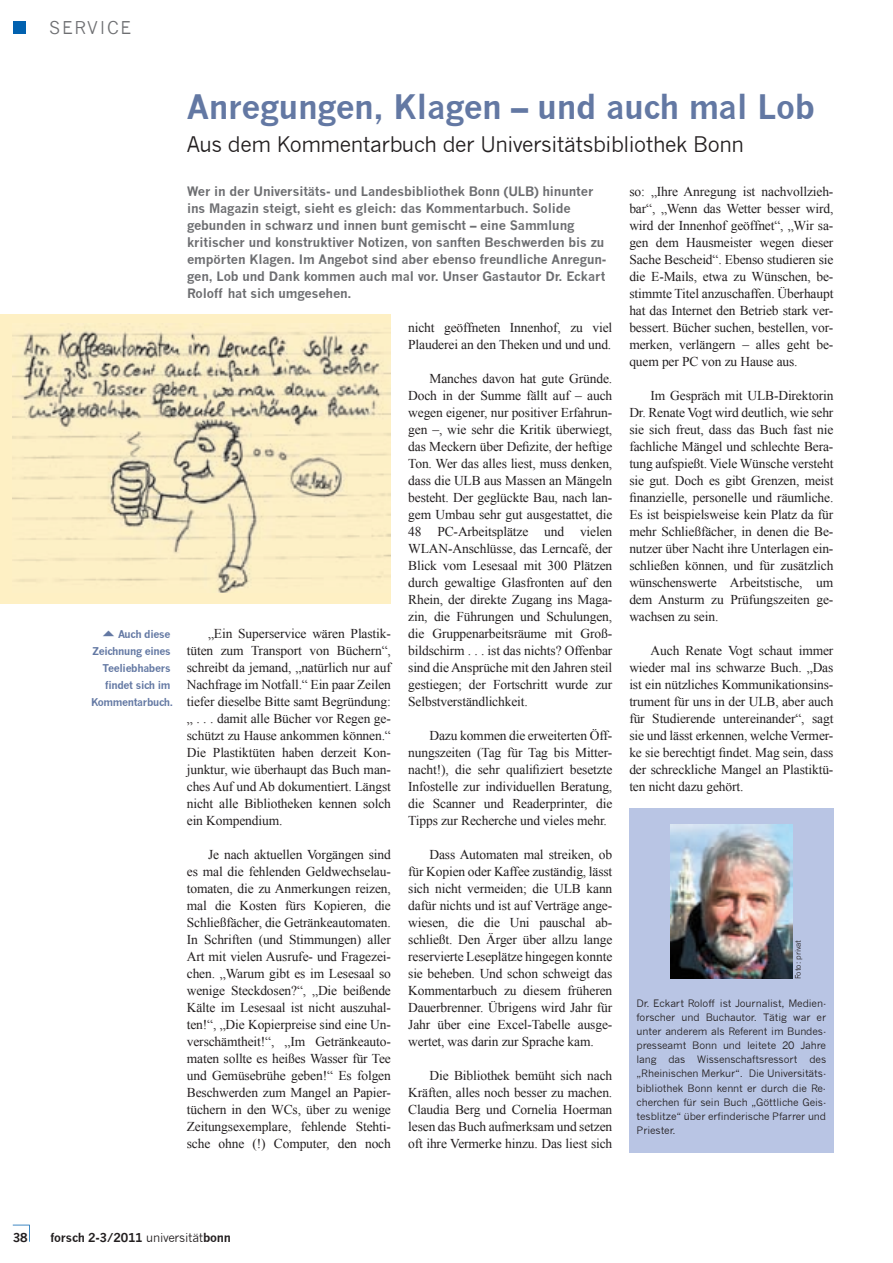
<style>
.page{position:relative;width:893px;height:1263px;background:#fff}
.page>*{position:absolute;margin:0;border:0;box-sizing:border-box;transform-origin:0 0}
.t1{font:700 33px "News Gothic";letter-spacing:-.01em;color:#6378a3}
.t2{font:21px "News Gothic";letter-spacing:-.02em;color:#231f20}
.t3{font:17.25px "News Gothic";letter-spacing:.1em;color:#6d6e71}
.t4{font:13.5px/17px "Times New Roman";letter-spacing:-.01em;color:#231f20;text-align:justify}
.t5{font:700 12.75px/17px "News Gothic";letter-spacing:-.01em;color:#6d6e71}
.t6{font:700 12px "News Gothic";letter-spacing:-.02em;color:#231f20}
.t7{font:700 10.5px/17px "News Gothic";letter-spacing:-.03em;color:#6378a3;text-align:right}
.t8{font:10.05px/14.1px "News Gothic";letter-spacing:-.01em;color:#231f20;text-align:justify}
.t9{font:7.5px "News Gothic";letter-spacing:-.01em;color:#231f20}
.s1{font-weight:400}
</style>
<div class="page">
<div style="left:629px;top:808px;width:204px;height:344px;background:#b9c5e4"></div>
<img style="left:671px;top:825px;width:121px;height:153px">
<div style="left:13px;top:21px;width:13px;height:13px;background:#0161af"></div>
<svg style="left:13px;top:1225px;width:17px;height:17px"></svg>
<div style="left:0;top:315px;width:391px;height:289px;background:#fef0c4"></div>
<img style="left:13px;top:331px;width:378px;height:261px">
<p class="t3" style="left:49px;top:18px;width:84px">SERVICE</p>
<p class="t7" style="left:91px;top:625px;width:84px">Auch diese<br>Zeichnung eines<br>Teeliebhabers findet sich im<br>Kommentarbuch.</p>
<h1 class="t1" style="left:187px;top:86px;width:630px">Anregungen, Klagen – und auch mal Lob</h1>
<h2 class="t2" style="left:187px;top:132px;width:558px">Aus dem Kommentarbuch der Universitätsbibliothek Bonn</h2>
<p class="t5" style="left:187px;top:182px;width:421px">Wer in der Universitäts- und Landesbibliothek Bonn (ULB) hinunter ins Magazin steigt, sieht es gleich: das Kommentarbuch. Solide gebunden in schwarz und innen bunt gemischt – eine Sammlung kritischer und konstruktiver Notizen, von sanften Beschwerden bis zu empörten Klagen. Im Angebot sind aber ebenso freundliche Anregun&shy;gen, Lob und Dank kommen auch mal vor. Unser Gastautor Dr. Eckart Roloff hat sich umgesehen.</p>
<p class="t4" style="left:629px;top:182px;width:206px">so: „Ihre Anregung ist nachvollzieh&shy;bar“, „Wenn das Wetter besser wird, wird der Innenhof geöffnet“, „Wir sa&shy;gen dem Hausmeister wegen dieser Sache Bescheid“. Ebenso studieren sie die E-Mails, etwa zu Wünschen, be&shy;stimmte Titel anzuschaffen. Überhaupt hat das Internet den Betrieb stark ver&shy;bessert. Bücher suchen, bestellen, vor&shy;merken, verlängern – alles geht be&shy;quem per PC von zu Hause aus.</p>
<p class="t4" style="left:629px;top:387px;width:206px;text-indent:21px">Im Gespräch mit ULB-Direktorin Dr. Renate Vogt wird deutlich, wie sehr sie sich freut, dass das Buch fast nie fachliche Mängel und schlechte Bera&shy;tung aufspießt. Viele Wünsche versteht sie gut. Doch es gibt Grenzen, meist finanzielle, personelle und räumliche.<br>Es ist beispielsweise kein Platz da für mehr Schließfächer, in denen die Be&shy;nutzer über Nacht ihre Unterlagen ein&shy;schließen können, und für zusätzlich wünschenswerte Arbeitstische, um dem Ansturm zu Prüfungszeiten ge&shy;wachsen zu sein.</p>
<p class="t4" style="left:629px;top:642px;width:206px;text-indent:21px">Auch Renate Vogt schaut immer wieder mal ins schwarze Buch. „Das ist ein nützliches Kommunikationsins&shy;trument für uns in der ULB, aber auch für Studierende untereinander“, sagt sie und lässt erkennen, welche Vermer&shy;ke sie berechtigt findet. Mag sein, dass der schreckliche Mangel an Plastiktü&shy;ten nicht dazu gehört.</p>
<p class="t4" style="left:408px;top:319px;width:206px">nicht geöffneten Innenhof, zu viel<br>Plauderei an den Theken und und und.</p>
<p class="t4" style="left:408px;top:370px;width:206px;text-indent:21px">Manches davon hat gute Gründe.<br>Doch in der Summe fällt auf – auch wegen eigener, nur positiver Erfahrun&shy;gen –, wie sehr die Kritik überwiegt, das Meckern über Defizite, der heftige Ton. Wer das alles liest, muss denken, dass die ULB aus Massen an Mängeln besteht. Der geglückte Bau, nach lan&shy;gem Umbau sehr gut ausgestattet, die 48 PC-Arbeitsplätze und vielen WLAN-Anschlüsse, das Lerncafé, der Blick vom Lesesaal mit 300 Plätzen durch gewaltige Glasfronten auf den Rhein, der direkte Zugang ins Maga&shy;zin, die Führungen und Schulungen, die Gruppenarbeitsräume mit Groß&shy;bildschirm . . . ist das nichts? Offenbar sind die Ansprüche mit den Jahren steil gestiegen; der Fortschritt wurde zur Selbstverständlichkeit.</p>
<p class="t4" style="left:408px;top:727px;width:206px;text-indent:21px">Dazu kommen die erweiterten Öff&shy;nungszeiten (Tag für Tag bis Mitter&shy;nacht!), die sehr qualifiziert besetzte Infostelle zur individuellen Beratung, die Scanner und Readerprinter, die Tipps zur Recherche und vieles mehr.</p>
<p class="t4" style="left:408px;top:846px;width:206px;text-indent:21px">Dass Automaten mal streiken, ob für Kopien oder Kaffee zuständig, lässt sich nicht vermeiden; die ULB kann dafür nichts und ist auf Verträge ange&shy;wiesen, die die Uni pauschal ab&shy;schließt. Den Ärger über allzu lange reservierte Leseplätze hingegen konnte sie beheben. Und schon schweigt das Kommentarbuch zu diesem früheren Dauerbrenner. Übrigens wird Jahr für Jahr über eine Excel-Tabelle ausge&shy;wertet, was darin zur Sprache kam.</p>
<p class="t4" style="left:408px;top:1067px;width:206px;text-indent:21px">Die Bibliothek bemüht sich nach Kräften, alles noch besser zu machen.<br>Claudia Berg und Cornelia Hoerman lesen das Buch aufmerksam und setzen oft ihre Vermerke hinzu. Das liest sich</p>
<p class="t4" style="left:187px;top:624px;width:206px;text-indent:21px">„Ein Superservice wären Plastik&shy;tüten zum Transport von Büchern“, schreibt da jemand, „natürlich nur auf Nachfrage im Notfall.“ Ein paar Zeilen tiefer dieselbe Bitte samt Begründung: „ . . . damit alle Bücher vor Regen ge&shy;schützt zu Hause ankommen können.“ Die Plastiktüten haben derzeit Kon&shy;junktur, wie überhaupt das Buch man&shy;ches Auf und Ab dokumentiert. Längst nicht alle Bibliotheken kennen solch ein Kompendium.</p>
<p class="t4" style="left:187px;top:846px;width:206px;text-indent:21px">Je nach aktuellen Vorgängen sind es mal die fehlenden Geldwechselau&shy;tomaten, die zu Anmerkungen reizen, mal die Kosten fürs Kopieren, die Schließfächer, die Getränkeautomaten.<br>In Schriften (und Stimmungen) aller Art mit vielen Ausrufe- und Fragezei&shy;chen. „Warum gibt es im Lesesaal so wenige Steckdosen?“, „Die beißende Kälte im Lesesaal ist nicht auszuhal&shy;ten!“, „Die Kopierpreise sind eine Un&shy;verschämtheit!“, „Im Getränkeauto&shy;maten sollte es heißes Wasser für Tee und Gemüsebrühe geben!“ Es folgen Beschwerden zum Mangel an Papier&shy;tüchern in den WCs, über zu wenige Zeitungsexemplare, fehlende Stehti&shy;sche ohne (!) Computer, den noch</p>
<p class="t9" style="left:794px;top:979px;width:40px;rotate:-90deg">Foto: privat</p>
<p class="t8" style="left:637px;top:996px;width:191px">Dr. Eckart Roloff ist Journalist, Medien&shy;forscher und Buchautor. Tätig war er unter anderem als Referent im Bundes&shy;presseamt Bonn und leitete 20 Jahre lang das Wissenschaftsressort des „Rheinischen Merkur“. Die Universitäts&shy;bibliothek Bonn kennt er durch die Re&shy;cherchen für sein Buch „Göttliche Geis&shy;tesblitze“ über erfinderische Pfarrer und Priester.</p>
<p class="t6" style="left:13px;top:1230px;width:16px">38</p>
<p class="t6" style="left:51px;top:1230px;width:182px">forsch 2-3/2011 <span class="s1">universität</span>bonn</p>
</div>
